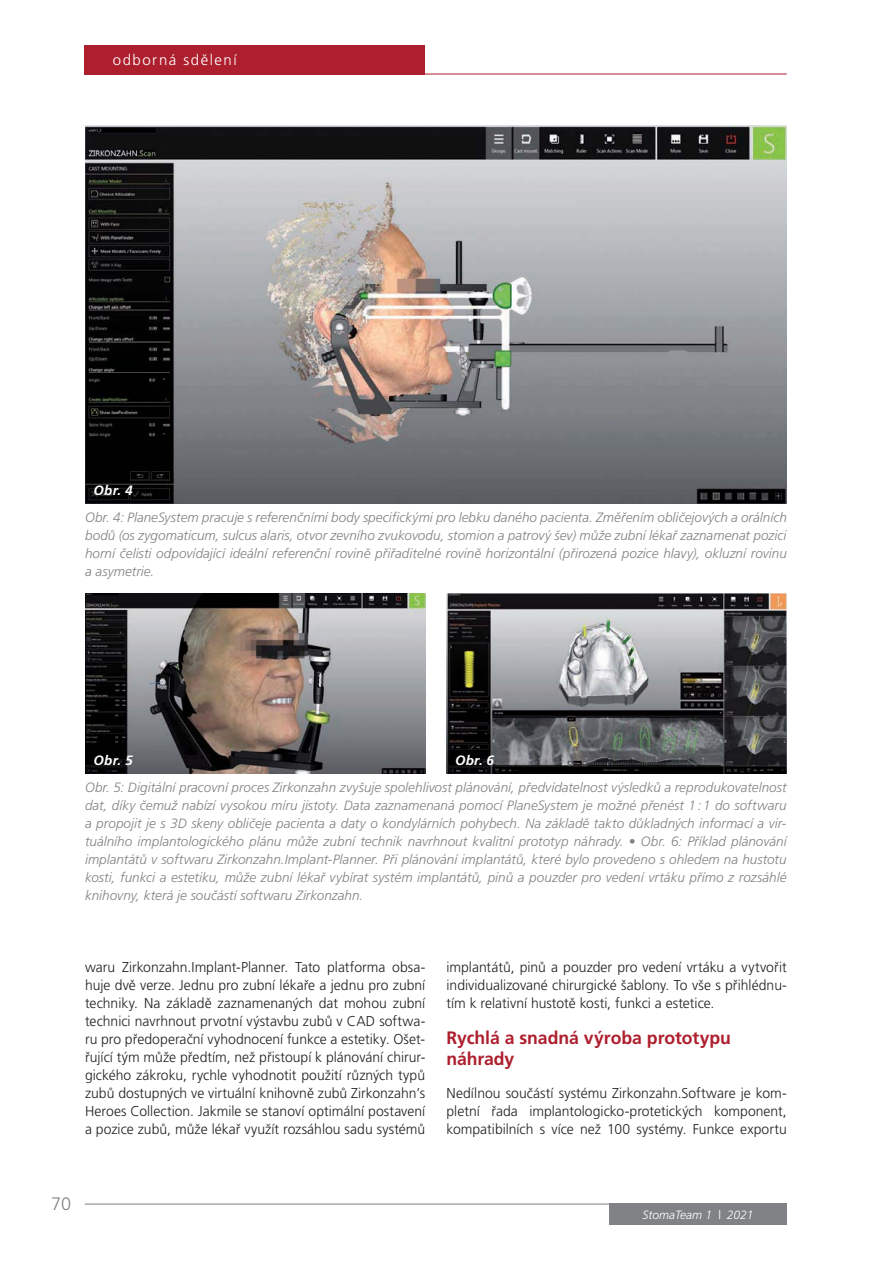
<style>
.page{position:relative;width:893px;height:1263px;background:#fff}
.page>*{position:absolute;margin:0;border:0;box-sizing:border-box;transform-origin:0 0}
.t1{font:700 18px/21px "Frutiger CE";color:#ae1f2e}
.t2{font:300 18px "Frutiger CE";color:#808285}
.t3{font:300 15px "Frutiger CE";letter-spacing:.1em;color:#fff}
.t4{font:300 14.25px/18px "Frutiger CE";color:#231f20;text-align:justify}
.t5{font:italic 300 13.5px/18px "Frutiger CE";color:#808285;text-align:justify}
.t6{font:italic 700 13.5px "Frutiger CE";letter-spacing:.015em;color:#fff}
.t7{font:italic 300 12px "Frutiger CE";color:#fff}
</style>
<div class="page">
<hr style="left:85px;top:1204px;width:702px;height:1px;background:#808285">
<div style="left:609px;top:1204px;width:178px;height:21px;background:#808285"></div>
<hr style="left:85px;top:74px;width:702px;height:1px;background:#ae1f2e">
<div style="left:85px;top:45px;width:340px;height:29px;background:#ae1f2e"></div>
<img style="left:85px;top:126px;width:702px;height:378px">
<img style="left:85px;top:594px;width:340px;height:180px">
<img style="left:446px;top:594px;width:341px;height:180px">
<p class="t3" style="left:113px;top:54px;width:125px">odborná sdělení</p>
<p class="t6" style="left:94px;top:483px;width:41px">Obr. 4</p>
<p class="t5" style="left:85px;top:509px;width:703px">Obr. 4: PlaneSystem pracuje s referenčními body specifickými pro lebku daného pacienta. Změřením obličejových a orálních bodů (os zygomaticum, sulcus alaris, otvor zevního zvukovodu, stomion a patrový šev) může zubní lékař zaznamenat pozici horní čelisti odpovídající ideální referenční rovině přiřaditelné rovině horizontální (přirozená pozice hlavy), okluzní rovinu a asymetrie.</p>
<p class="t6" style="left:94px;top:753px;width:41px">Obr. 5</p>
<p class="t6" style="left:455px;top:753px;width:41px">Obr. 6</p>
<p class="t5" style="left:85px;top:779px;width:703px">Obr. 5: Digitální pracovní proces Zirkonzahn zvyšuje spolehlivost plánování, předvídatelnost výsledků a reprodukovatelnost dat, díky čemuž nabízí vysokou míru jistoty. Data zaznamenaná pomocí PlaneSystem je možné přenést 1 : 1 do softwaru a propojit je s 3D skeny obličeje pacienta a daty o kondylárních pohybech. Na základě takto důkladných informací a vir&shy;tuálního implantologického plánu může zubní technik navrhnout kvalitní prototyp náhrady. • Obr. 6: Příklad plánování implantátů v softwaru Zirkonzahn.Implant-Planner. Při plánování implantátů, které bylo provedeno s ohledem na hustotu kosti, funkci a estetiku, může zubní lékař vybírat systém implantátů, pinů a pouzder pro vedení vrtáku přímo z rozsáhlé knihovny, která je součástí softwaru Zirkonzahn.</p>
<p class="t4" style="left:85px;top:959px;width:342px">waru Zirkonzahn.Implant-Planner. Tato platforma obsa&shy;huje dvě verze. Jednu pro zubní lékaře a jednu pro zubní techniky. Na základě zaznamenaných dat mohou zubní technici navrhnout prvotní výstavbu zubů v CAD softwa&shy;ru pro předoperační vyhodnocení funkce a estetiky. Ošet&shy;řující tým může předtím, než přistoupí k plánování chirur&shy;gického zákroku, rychle vyhodnotit použití různých typů zubů dostupných ve virtuální knihovně zubů Zirkonzahn’s Heroes Collection. Jakmile se stanoví optimální postavení a pozice zubů, může lékař využít rozsáhlou sadu systémů</p>
<p class="t4" style="left:446px;top:959px;width:342px">implantátů, pinů a pouzder pro vedení vrtáku a vytvořit individualizované chirurgické šablony. To vše s přihlédnu&shy;tím k relativní hustotě kosti, funkci a estetice.</p>
<h1 class="t1" style="left:446px;top:1028px;width:286px">Rychlá a snadná výroba prototypu náhrady</h1>
<p class="t4" style="left:446px;top:1085px;width:342px">Nedílnou součástí systému Zirkonzahn.Software je kom&shy;pletní řada implantologicko-protetických komponent, kompatibilních s více než 100 systémy. Funkce exportu</p>
<h1 class="t2" style="left:51px;top:1197px;width:22px">70</h1>
<p class="t7" style="left:642px;top:1210px;width:112px">StomaTeam 1 | 2021</p>
</div>
